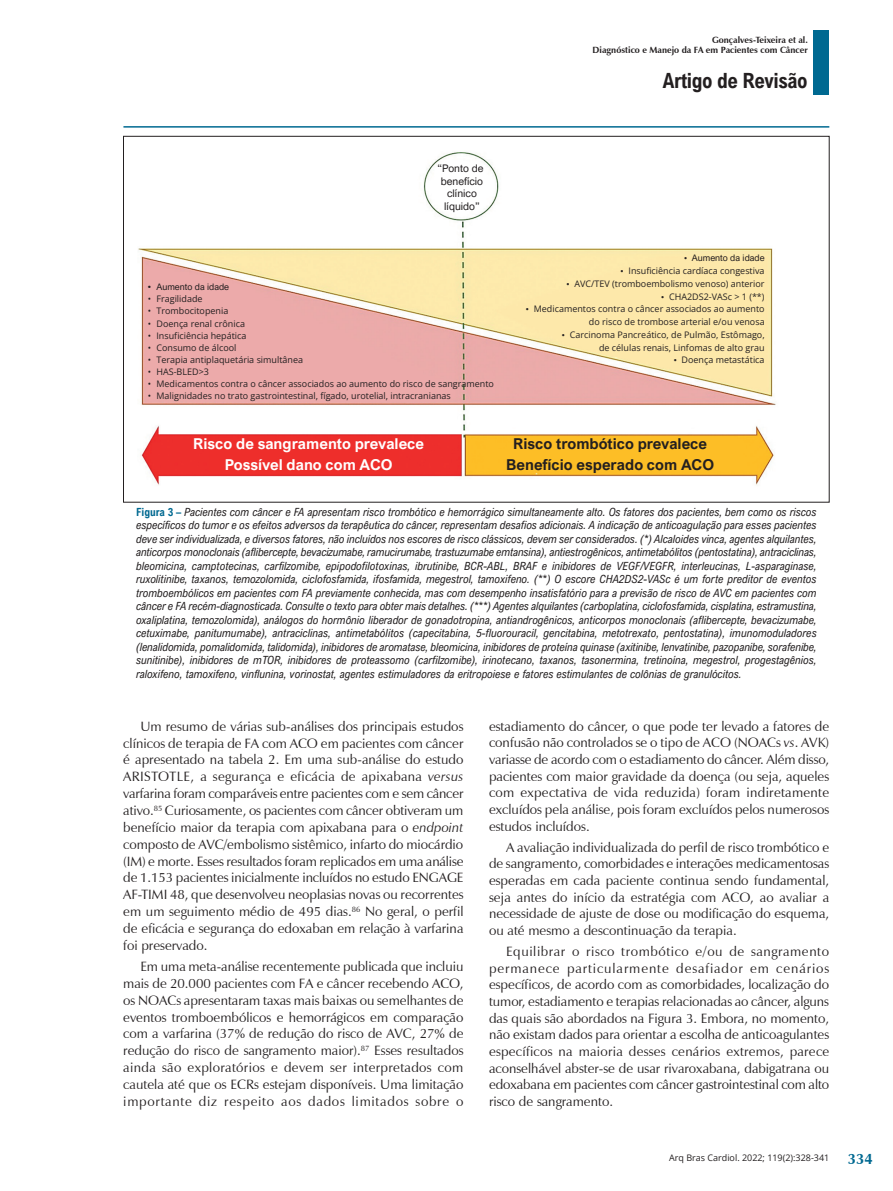
<style>
.page{position:relative;width:893px;height:1191px;background:#fff}
.page>*{position:absolute;margin:0;border:0;box-sizing:border-box;transform-origin:0 0}
.t1{font:700 21px "Arial Nova Cond";letter-spacing:-.02em;color:#231f20}
.ARQBRAS{font:700 15px "Arial Nova";color:#231f20}
.ARQBRAS-2{font:700 15px "Arial Nova";color:#fff}
.t2{font:700 15px "Zapf Humanist 601 BT";color:#006991}
._01-TEXTO_BASICO{font:13.5px/16.8px "Zapf Humanist 601 BT";color:#231f20;text-align:justify}
._06_-_LEGENDA_FIGURA{font:italic 11.25px/13.5px "Arial Nova Cond";color:#231f20;text-align:justify}
.ARQBRAS-3{font:10.5px/12.6px "Arial Nova";color:#231f20;text-align:center}
.ARQBRAS-4{font:9px/12.8px "Open Sans";color:#231f20;text-align:right}
.t3{font:700 9px/10.8px "Zapf Humanist 601 BT";color:#231f20;text-align:right}
.ARQBRAS-5{font:9px "Arial Nova";color:#231f20}
.s1{font-family:"Zapf Humanist 601 BT";font-weight:700;font-size:7.5px}
.s2{font-weight:700;font-style:normal;color:#006991}
.s3{font-style:italic}
</style>
<div class="page">
<hr style="left:123px;top:126px;width:706px;height:2px;background:#006991">
<div style="left:813px;top:30px;width:16px;height:64px;background:#006991"></div>
<img style="left:138px;top:152px;width:638px;height:333px">
<p class="t3" style="left:593px;top:34px;width:217px">Gonçalves-Teixeira et al.<br>Diagnóstico e Manejo da FA em Pacientes com Câncer</p>
<h1 class="t1" style="left:663px;top:67px;width:146px">Artigo de Revisão</h1>
<p class="ARQBRAS-3" style="left:437px;top:162px;width:48px">“Ponto de benefício clínico líquido”</p>
<p class="ARQBRAS-5" style="left:148px;top:282px;width:83px">• Aumento da idade</p>
<p class="ARQBRAS-4" style="left:148px;top:293px;width:56px">• Fragilidade</p>
<p class="ARQBRAS-4" style="left:148px;top:305px;width:82px">• Trombocitopenia</p>
<p class="ARQBRAS-4" style="left:148px;top:317px;width:99px">• Doença renal crônica</p>
<p class="ARQBRAS-4" style="left:148px;top:329px;width:100px">• Insuficiência hepática</p>
<p class="ARQBRAS-4" style="left:148px;top:341px;width:90px">• Consumo de álcool</p>
<p class="ARQBRAS-4" style="left:148px;top:353px;width:157px">• Terapia antiplaquetária simultânea</p>
<p class="ARQBRAS-4" style="left:148px;top:365px;width:63px">• HAS-BLED&gt;3</p>
<p class="ARQBRAS-4" style="left:148px;top:377px;width:348px">• Medicamentos contra o câncer associados ao aumento do risco de sangramento</p>
<p class="ARQBRAS-4" style="left:148px;top:389px;width:304px">• Malignidades no trato gastrointestinal, fígado, urotelial, intracranianas</p>
<p class="ARQBRAS-5" style="left:683px;top:253px;width:83px"><span class="s1">•</span> Aumento da idade</p>
<p class="ARQBRAS-4" style="left:620px;top:264px;width:146px"><span class="s1">•</span> Insuficiência cardíaca congestiva</p>
<p class="ARQBRAS-4" style="left:566px;top:277px;width:200px"><span class="s1">•</span> AVC/TEV (tromboembolismo venoso) anterior</p>
<p class="ARQBRAS-4" style="left:661px;top:290px;width:106px"><span class="s1">•</span> CHA2DS2-VASc &gt; 1 (**)</p>
<p class="ARQBRAS-4" style="left:525px;top:302px;width:241px"><span class="s1">•</span> Medicamentos contra o câncer associados ao aumento do risco de trombose arterial e/ou venosa</p>
<p class="ARQBRAS-4" style="left:561px;top:328px;width:205px"><span class="s1">•</span> Carcinoma Pancreático, de Pulmão, Estômago, de células renais, Linfomas de alto grau</p>
<p class="ARQBRAS-4" style="left:673px;top:353px;width:93px"><span class="s1">•</span> Doença metastática</p>
<p class="ARQBRAS" style="left:513px;top:434px;width:195px">Risco trombótico prevalece</p>
<p class="ARQBRAS" style="left:506px;top:455px;width:209px">Benefício esperado com ACO</p>
<p class="_06_-_LEGENDA_FIGURA" style="left:136px;top:505px;width:682px"><span class="s2">Figura 3 –</span> Pacientes com câncer e FA apresentam risco trombótico e hemorrágico simultaneamente alto. Os fatores dos pacientes, bem como os riscos específicos do tumor e os efeitos adversos da terapêutica do câncer, representam desafios adicionais. A indicação de anticoagulação para esses pacientes deve ser individualizada, e diversos fatores, não incluídos nos escores de risco clássicos, devem ser considerados. (*) Alcaloides vinca, agentes alquilantes, anticorpos monoclonais (aflibercepte, bevacizumabe, ramucirumabe, trastuzumabe emtansina), antiestrogênicos, antimetabólitos (pentostatina), antraciclinas, bleomicina, camptotecinas, carfilzomibe, epipodofilotoxinas, ibrutinibe, BCR-ABL, BRAF e inibidores de VEGF/VEGFR, interleucinas, L-asparaginase, ruxolitinibe, taxanos, temozolomida, ciclofosfamida, ifosfamida, megestrol, tamoxifeno. (**) O escore CHA2DS2-VASc é um forte preditor de eventos tromboembólicos em pacientes com FA previamente conhecida, mas com desempenho insatisfatório para a previsão de risco de AVC em pacientes com câncer e FA recém-diagnosticada. Consulte o texto para obter mais detalhes. (***) Agentes alquilantes (carboplatina, ciclofosfamida, cisplatina, estramustina, oxaliplatina, temozolomida), análogos do hormônio liberador de gonadotropina, antiandrogênicos, anticorpos monoclonais (aflibercepte, bevacizumabe, cetuximabe, panitumumabe), antraciclinas, antimetabólitos (capecitabina, 5-fluorouracil, gencitabina, metotrexato, pentostatina), imunomoduladores (lenalidomida, pomalidomida, talidomida), inibidores de aromatase, bleomicina, inibidores de proteína quinase (axitinibe, lenvatinibe, pazopanibe, sorafenibe, sunitinibe), inibidores de mTOR, inibidores de proteassomo (carfilzomibe), irinotecano, taxanos, tasonermina, tretinoína, megestrol, progestagênios, raloxifeno, tamoxifeno, vinflunina, vorinostat, agentes estimuladores da eritropoiese e fatores estimulantes de colônias de granulócitos.</p>
<p class="ARQBRAS-2" style="left:193px;top:434px;width:232px">Risco de sangramento prevalece</p>
<p class="ARQBRAS-2" style="left:225px;top:455px;width:170px">Possível dano com ACO</p>
<p class="_01-TEXTO_BASICO" style="left:123px;top:717px;width:342px;text-indent:17px">Um resumo de várias sub-análises dos principais estudos clínicos de terapia de FA com ACO em pacientes com câncer é apresentado na tabela 2. Em uma sub-análise do estudo ARISTOTLE, a segurança e eficácia de apixabana <span class="s3">versus </span>varfarina foram comparáveis entre pacientes com e sem câncer ativo.<sup>85</sup> Curiosamente, os pacientes com câncer obtiveram um benefício maior da terapia com apixabana para o <span class="s3">endpoint </span>composto de AVC/embolismo sistêmico, infarto do miocárdio (IM) e morte. Esses resultados foram replicados em uma análise de 1.153 pacientes inicialmente incluídos no estudo ENGAGE AF-TIMI 48, que desenvolveu neoplasias novas ou recorrentes em um seguimento médio de 495 dias.<sup>86</sup> No geral, o perfil de eficácia e segurança do edoxaban em relação à varfarina foi preservado.</p>
<p class="_01-TEXTO_BASICO" style="left:123px;top:958px;width:342px;text-indent:17px">Em uma meta-análise recentemente publicada que incluiu mais de 20.000 pacientes com FA e câncer recebendo ACO, os NOACs apresentaram taxas mais baixas ou semelhantes de eventos tromboembólicos e hemorrágicos em comparação com a varfarina (37% de redução do risco de AVC, 27% de redução do risco de sangramento maior).<sup>87</sup> Esses resultados ainda são exploratórios e devem ser interpretados com cautela até que os ECRs estejam disponíveis. Uma limitação importante diz respeito aos dados limitados sobre o</p>
<p class="_01-TEXTO_BASICO" style="left:489px;top:718px;width:342px">estadiamento do câncer, o que pode ter levado a fatores de confusão não controlados se o tipo de ACO (NOACs <span class="s3">vs</span>. AVK) variasse de acordo com o estadiamento do câncer. Além disso, pacientes com maior gravidade da doença (ou seja, aqueles com expectativa de vida reduzida) foram indiretamente excluídos pela análise, pois foram excluídos pelos numerosos estudos incluídos.</p>
<p class="_01-TEXTO_BASICO" style="left:489px;top:838px;width:342px;text-indent:17px">A avaliação individualizada do perfil de risco trombótico e de sangramento, comorbidades e interações medicamentosas esperadas em cada paciente continua sendo fundamental, seja antes do início da estratégia com ACO, ao avaliar a necessidade de ajuste de dose ou modificação do esquema, ou até mesmo a descontinuação da terapia.</p>
<p class="_01-TEXTO_BASICO" style="left:489px;top:943px;width:342px;text-indent:17px">Equilibrar o risco trombótico e/ou de sangramento permanece particularmente desafiador em cenários específicos, de acordo com as comorbidades, localização do tumor, estadiamento e terapias relacionadas ao câncer, alguns das quais são abordados na Figura 3. Embora, no momento, não existam dados para orientar a escolha de anticoagulantes específicos na maioria desses cenários extremos, parece aconselhável abster-se de usar rivaroxabana, dabigatrana ou edoxabana em pacientes com câncer gastrointestinal com alto risco de sangramento.</p>
<p class="ARQBRAS-4" style="left:669px;top:1151px;width:162px">Arq Bras Cardiol. 2022; 119(2):328-341</p>
<p class="t2" style="left:848px;top:1149px;width:26px">334</p>
</div>
